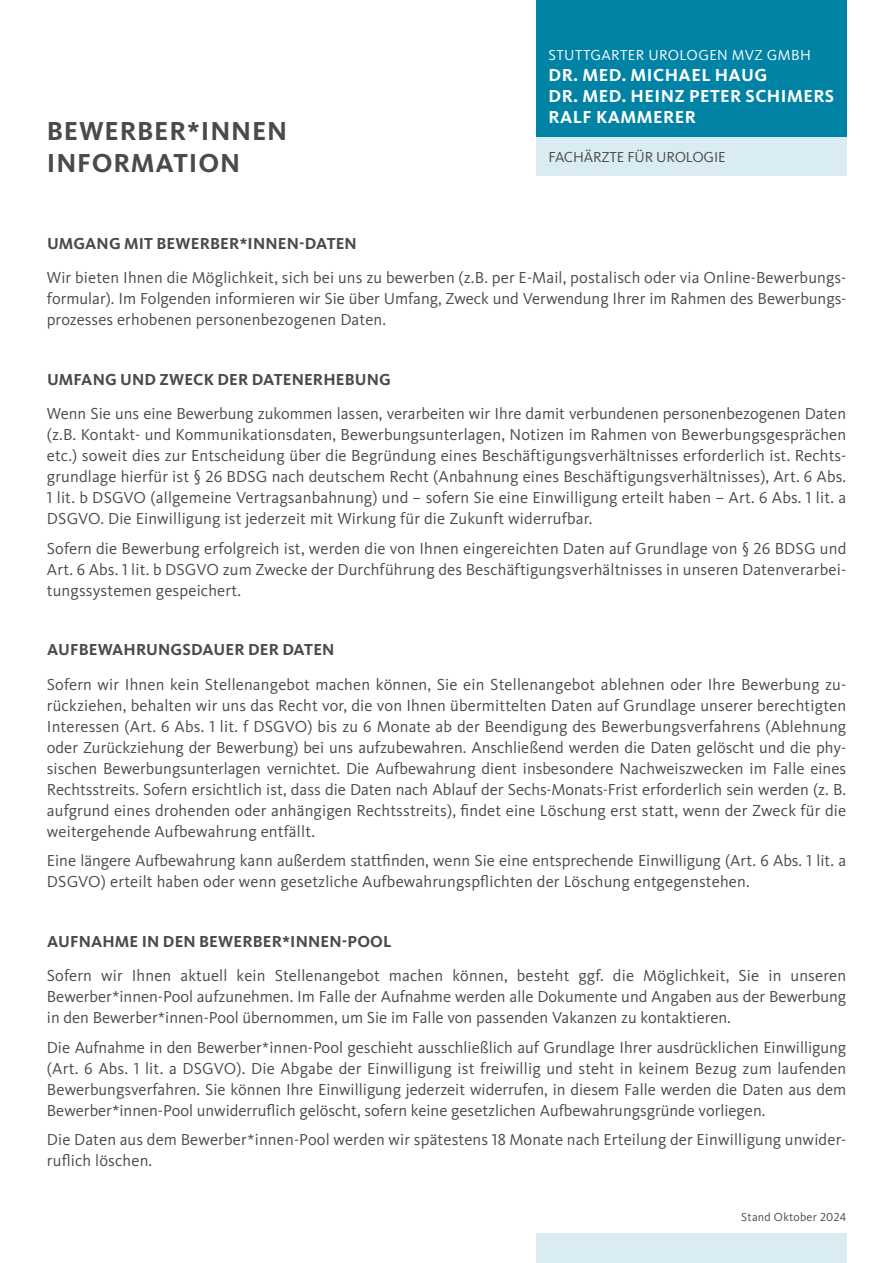
<style>
.page{position:relative;width:893px;height:1263px;background:#fff}
.page>*{position:absolute;margin:0;border:0;box-sizing:border-box;transform-origin:0 0}
.t1{font:700 27px/31.5px "Kievit Pro";letter-spacing:.03em;color:#4a4a49}
.t2{font:700 18px/21px "Kievit Pro";letter-spacing:.025em;color:#fff}
.t3{font:16.5px/21px "Kievit Pro";letter-spacing:.01em;color:#4a4a49;text-align:justify}
.t4{font:700 16.5px "Kievit Pro";letter-spacing:.01em;color:#4a4a49}
.t5{font:15px "Kievit Pro";letter-spacing:.025em;color:#fff}
.t6{font:15px "Kievit Pro";letter-spacing:-.01em;color:#4a4a49}
.t7{font:12px "Kievit Pro";letter-spacing:.02em;color:#4a4a49}
</style>
<div class="page">
<div style="left:536px;top:1233px;width:310px;height:30px;background:#d9ecf1"></div>
<div style="left:536px;top:0;width:310px;height:175px;background:#d9ecf1"></div>
<div style="left:536px;top:0;width:310px;height:137px;background:#0083a5"></div>
<h1 class="t1" style="left:47px;top:115px;width:242px">BEWERBER*INNEN<br>INFORMATION</h1>
<p class="t5" style="left:549px;top:46px;width:264px">STUTTGARTER UROLOGEN MVZ GMBH</p>
<p class="t2" style="left:549px;top:65px;width:287px">DR. MED. MICHAEL HAUG<br>DR. MED. HEINZ PETER SCHIMERS<br>RALF KAMMERER</p>
<p class="t6" style="left:549px;top:148px;width:179px">FACHÄRZTE FÜR UROLOGIE</p>
<p class="t4" style="left:47px;top:233px;width:311px">UMGANG MIT BEWERBER*INNEN-DATEN</p>
<p class="t3" style="left:47px;top:267px;width:801px">Wir bieten Ihnen die Möglichkeit, sich bei uns zu bewerben (z.B. per E-Mail, postalisch oder via Online-Bewerbungs&shy;formular). Im Folgenden informieren wir Sie über Umfang, Zweck und Verwendung Ihrer im Rahmen des Bewerbungs&shy;prozesses erhobenen personenbezogenen Daten.</p>
<p class="t4" style="left:47px;top:369px;width:345px">UMFANG UND ZWECK DER DATENERHEBUNG</p>
<p class="t3" style="left:47px;top:403px;width:801px">Wenn Sie uns eine Bewerbung zukommen lassen, verarbeiten wir Ihre damit verbundenen personenbezogenen Daten (z.B. Kontakt- und Kommunikationsdaten, Bewerbungsunterlagen, Notizen im Rahmen von Bewerbungsgesprächen etc.) soweit dies zur Entscheidung über die Begründung eines Beschäftigungsverhältnisses erforderlich ist. Rechts&shy;grundlage hierfür ist § 26 BDSG nach deutschem Recht (Anbahnung eines Beschäftigungsverhältnisses), Art. 6 Abs.<br>1 lit. b DSGVO (allgemeine Vertragsanbahnung) und – sofern Sie eine Einwilligung erteilt haben – Art. 6 Abs. 1 lit. a DSGVO. Die Einwilligung ist jederzeit mit Wirkung für die Zukunft widerrufbar.</p>
<p class="t3" style="left:47px;top:537px;width:801px">Sofern die Bewerbung erfolgreich ist, werden die von Ihnen eingereichten Daten auf Grundlage von § 26 BDSG und Art. 6 Abs. 1 lit. b DSGVO zum Zwecke der Durchführung des Beschäftigungsverhältnisses in unseren Datenverarbei&shy;tungssystemen gespeichert.</p>
<p class="t4" style="left:47px;top:640px;width:289px">AUFBEWAHRUNGSDAUER DER DATEN</p>
<p class="t3" style="left:47px;top:673px;width:801px">Sofern wir Ihnen kein Stellenangebot machen können, Sie ein Stellenangebot ablehnen oder Ihre Bewerbung zu&shy;rückziehen, behalten wir uns das Recht vor, die von Ihnen übermittelten Daten auf Grundlage unserer berechtigten Interessen (Art. 6 Abs. 1 lit. f DSGVO) bis zu 6 Monate ab der Beendigung des Bewerbungsverfahrens (Ablehnung oder Zurückziehung der Bewerbung) bei uns aufzubewahren. Anschließend werden die Daten gelöscht und die phy&shy;sischen Bewerbungsunterlagen vernichtet. Die Aufbewahrung dient insbesondere Nachweiszwecken im Falle eines Rechtsstreits. Sofern ersichtlich ist, dass die Daten nach Ablauf der Sechs-Monats-Frist erforderlich sein werden (z. B. aufgrund eines drohenden oder anhängigen Rechtsstreits), findet eine Löschung erst statt, wenn der Zweck für die weitergehende Aufbewahrung entfällt.</p>
<p class="t3" style="left:47px;top:850px;width:801px">Eine längere Aufbewahrung kann außerdem stattfinden, wenn Sie eine entsprechende Einwilligung (Art. 6 Abs. 1 lit. a<br>DSGVO) erteilt haben oder wenn gesetzliche Aufbewahrungspflichten der Löschung entgegenstehen.</p>
<p class="t4" style="left:47px;top:931px;width:346px">AUFNAHME IN DEN BEWERBER*INNEN-POOL</p>
<p class="t3" style="left:47px;top:965px;width:801px">Sofern wir Ihnen aktuell kein Stellenangebot machen können, besteht ggf. die Möglichkeit, Sie in unseren Bewerber*innen-Pool aufzunehmen. Im Falle der Aufnahme werden alle Dokumente und Angaben aus der Bewerbung in den Bewerber*innen-Pool übernommen, um Sie im Falle von passenden Vakanzen zu kontaktieren.</p>
<p class="t3" style="left:47px;top:1036px;width:801px">Die Aufnahme in den Bewerber*innen-Pool geschieht ausschließlich auf Grundlage Ihrer ausdrücklichen Einwilligung (Art. 6 Abs. 1 lit. a DSGVO). Die Abgabe der Einwilligung ist freiwillig und steht in keinem Bezug zum laufenden Bewerbungsverfahren. Sie können Ihre Einwilligung jederzeit widerrufen, in diesem Falle werden die Daten aus dem Bewerber*innen-Pool unwiderruflich gelöscht, sofern keine gesetzlichen Aufbewahrungsgründe vorliegen.</p>
<p class="t3" style="left:47px;top:1129px;width:801px">Die Daten aus dem Bewerber*innen-Pool werden wir spätestens 18 Monate nach Erteilung der Einwilligung unwider&shy;ruflich löschen.</p>
<p class="t7" style="left:741px;top:1210px;width:106px">Stand Oktober 2024</p>
</div>
